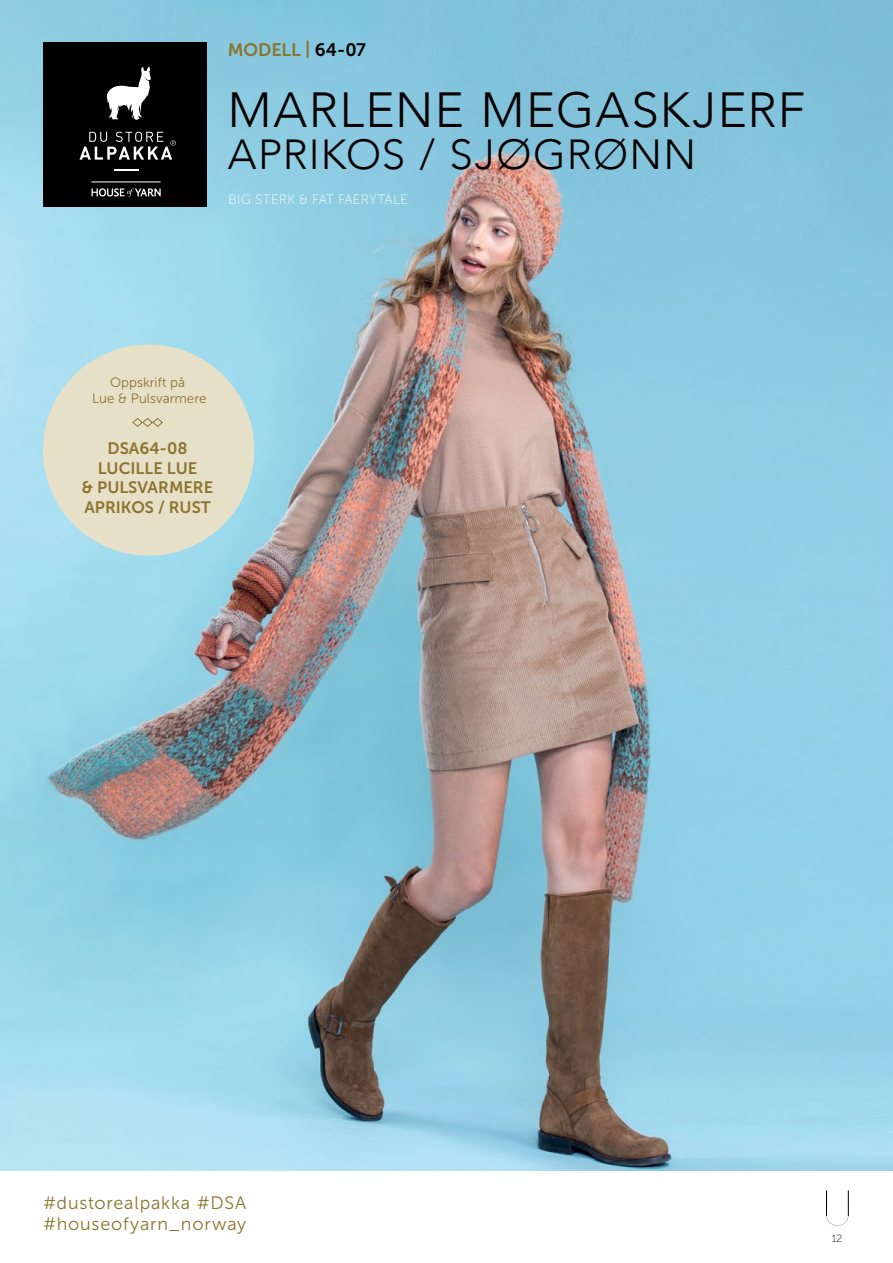
<style>
.page{position:relative;width:893px;height:1263px;background:#fff}
.page>*{position:absolute;margin:0;border:0;box-sizing:border-box;transform-origin:0 0}
.INNHOLD_-_Midtstilt{font:300 49.2px "Avenir";letter-spacing:.025em;color:#000}
.INNHOLD_-_Midtstilt-2{font:300 42px "Avenir";letter-spacing:.025em;color:#000}
.t1{font:18px/21px "Museo Sans 300";letter-spacing:.045em;color:#8b752e}
.t2{font:18px "Museo Sans 700";letter-spacing:-.005em;color:#8b752e}
.t3{font:16.5px "Museo Sans 700";color:#8b752e}
.t4{font:13.5px "Museo Sans 300";color:#8b752e}
.INNHOLD_-_Midtstilt-3{font:13.5px "Museo Sans 100";letter-spacing:.015em;color:#fff}
.t5{font:10.5px "Museo Sans 100";color:#000}
.s1{color:#000}
</style>
<div class="page">
<img style="left:0;top:0;width:893px;height:1171px">
<div style="left:43px;top:43px;width:164px;height:164px;background:#000"></div>
<svg style="left:115px;top:169px;width:24px;height:1px"></svg>
<svg style="left:106px;top:67px;width:45px;height:53px"></svg>
<svg style="left:80px;top:132px;width:96px;height:28px"></svg>
<hr style="left:91px;top:182px;width:70px;height:1px;background:#fff">
<svg style="left:91px;top:188px;width:70px;height:8px"></svg>
<svg style="left:826px;top:1190px;width:23px;height:36px"></svg>
<div style="left:43px;top:344px;width:211px;height:212px;background:#e7e0c9;border-radius:50%"></div>
<svg style="left:132px;top:418px;width:31px;height:9px"></svg>
<p class="t2" style="left:228px;top:40px;width:140px">MODELL | <span class="s1">64-07</span></p>
<p class="INNHOLD_-_Midtstilt" style="left:228px;top:81px;width:579px">MARLENE MEGASKJERF</p>
<p class="INNHOLD_-_Midtstilt-2" style="left:228px;top:130px;width:470px">APRIKOS / SJØGRØNN</p>
<p class="INNHOLD_-_Midtstilt-3" style="left:229px;top:192px;width:181px">BIG STERK &amp; FAT FAERYTALE</p>
<p class="t4" style="left:110px;top:375px;width:77px">Oppskrift på</p>
<p class="t4" style="left:92px;top:391px;width:116px">Lue &amp; Pulsvarmere</p>
<p class="t3" style="left:108px;top:439px;width:82px">DSA64-08</p>
<p class="t3" style="left:98px;top:459px;width:101px">LUCILLE LUE</p>
<p class="t3" style="left:82px;top:478px;width:133px">&amp; PULSVARMERE</p>
<p class="t3" style="left:84px;top:498px;width:128px">APRIKOS / RUST</p>
<p class="t1" style="left:43px;top:1193px;width:205px">#dustorealpakka #DSA #houseofyarn_norway</p>
<p class="t5" style="left:832px;top:1233px;width:12px">12</p>
</div>
